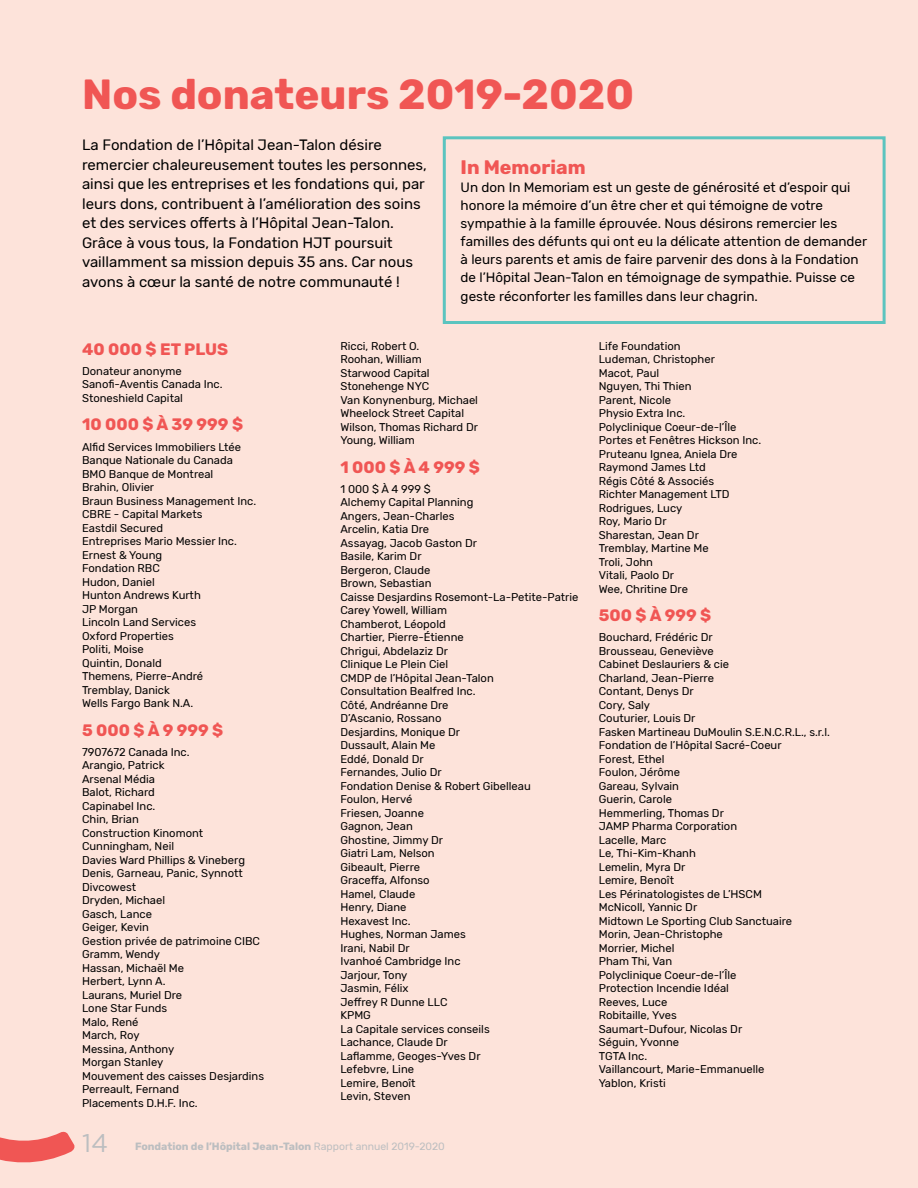
<style>
.page{position:relative;width:918px;height:1188px;background:#fde3da}
.page>*{position:absolute;margin:0;border:0;box-sizing:border-box;transform-origin:0 0}
.t1{font:700 42px "Rubik";color:#f05654}
.t2{font:25.5px "Gotham";color:#bcbec0}
.t3{font:700 19.5px "Rubik";color:#f05654}
.t4{font:700 16.5px "Rubik";color:#f05654}
.t5{font:15px/19.5px "Rubik";color:#000}
.t6{font:13.5px/18px "Rubik";color:#000}
.t7{font:11.25px/13.5px "Rubik";color:#000}
.t8{font:700 10.5px "Rubik";color:#bcbec0}
.s1{font-weight:400}
</style>
<div class="page">
<hr style="left:917px;top:0;width:1px;height:1188px;background:#e5f4f2">
<svg style="left:0;top:1132px;width:75px;height:31px"></svg>
<div style="left:443px;top:136px;width:443px;height:188px;border:3px solid #5bc4bf"></div>
<h1 class="t1" style="left:82px;top:70px;width:554px">Nos donateurs 2019-2020</h1>
<p class="t5" style="left:82px;top:136px;width:346px">La Fondation de l’Hôpital Jean-Talon désire remercier chaleureusement toutes les personnes, ainsi que les entreprises et les fondations qui, par leurs dons, contribuent à l’amélioration des soins et des services offerts à l’Hôpital Jean-Talon.<br>Grâce à vous tous, la Fondation HJT poursuit vaillamment sa mission depuis 35 ans. Car nous avons à cœur la santé de notre communauté !</p>
<h3 class="t3" style="left:461px;top:156px;width:126px">In Memoriam</h3>
<p class="t6" style="left:461px;top:178px;width:408px">Un don In Memoriam est un geste de générosité et d’espoir qui honore la mémoire d’un être cher et qui témoigne de votre sympathie à la famille éprouvée. Nous désirons remercier les familles des défunts qui ont eu la délicate attention de demander à leurs parents et amis de faire parvenir des dons à la Fondation de l’Hôpital Jean-Talon en témoignage de sympathie. Puisse ce</p>
<p class="t6" style="left:461px;top:288px;width:299px">geste réconforter les familles dans leur chagrin.</p>
<h3 class="t4" style="left:82px;top:339px;width:148px">40 000 $ ET PLUS</h3>
<p class="t7" style="left:82px;top:364px;width:142px">Donateur anonyme<br>Sanofi-Aventis Canada Inc.<br>Stoneshield Capital</p>
<h3 class="t4" style="left:82px;top:415px;width:163px">10 000 $ À 39 999 $</h3>
<p class="t7" style="left:82px;top:440px;width:176px">Alfid Services Immobiliers Ltée<br>Banque Nationale du Canada<br>BMO Banque de Montreal<br>Brahin, Olivier<br>Braun Business Management Inc.<br>CBRE - Capital Markets<br>Eastdil Secured<br>Entreprises Mario Messier Inc.<br>Ernest &amp; Young<br>Fondation RBC<br>Hudon, Daniel<br>Hunton Andrews Kurth<br>JP Morgan<br>Lincoln Land Services<br>Oxford Properties<br>Politi, Moise<br>Quintin, Donald<br>Themens, Pierre-André<br>Tremblay, Danick<br>Wells Fargo Bank N.A.</p>
<h3 class="t4" style="left:82px;top:720px;width:143px">5 000 $ À 9 999 $</h3>
<p class="t7" style="left:82px;top:745px;width:184px">7907672 Canada Inc.<br>Arangio, Patrick<br>Arsenal Média<br>Balot, Richard<br>Capinabel Inc.<br>Chin, Brian<br>Construction Kinomont<br>Cunningham, Neil<br>Davies Ward Phillips &amp; Vineberg<br>Denis, Garneau, Panic, Synnott<br>Divcowest<br>Dryden, Michael<br>Gasch, Lance<br>Geiger, Kevin<br>Gestion privée de patrimoine CIBC<br>Gramm, Wendy<br>Hassan, Michaël Me<br>Herbert, Lynn A.<br>Laurans, Muriel Dre<br>Lone Star Funds<br>Malo, René<br>March, Roy<br>Messina, Anthony<br>Morgan Stanley<br>Mouvement des caisses Desjardins<br>Perreault, Fernand<br>Placements D.H.F. Inc.</p>
<p class="t7" style="left:340px;top:339px;width:139px">Ricci, Robert O.<br>Roohan, William<br>Starwood Capital<br>Stonehenge NYC<br>Van Konynenburg, Michael<br>Wheelock Street Capital<br>Wilson, Thomas Richard Dr<br>Young, William</p>
<h3 class="t4" style="left:340px;top:457px;width:141px">1 000 $ À 4 999 $</h3>
<p class="t7" style="left:340px;top:483px;width:239px">1 000 $ À 4 999 $<br>Alchemy Capital Planning<br>Angers, Jean-Charles<br>Arcelin, Katia Dre<br>Assayag, Jacob Gaston Dr<br>Basile, Karim Dr<br>Bergeron, Claude<br>Brown, Sebastian<br>Caisse Desjardins Rosemont-La-Petite-Patrie<br>Carey Yowell, William<br>Chamberot, Léopold<br>Chartier, Pierre-Étienne<br>Chrigui, Abdelaziz Dr<br>Clinique Le Plein Ciel<br>CMDP de l’Hôpital Jean-Talon<br>Consultation Bealfred Inc.<br>Côté, Andréanne Dre<br>D’Ascanio, Rossano<br>Desjardins, Monique Dr<br>Dussault, Alain Me<br>Eddé, Donald Dr<br>Fernandes, Julio Dr<br>Fondation Denise &amp; Robert Gibelleau<br>Foulon, Hervé<br>Friesen, Joanne<br>Gagnon, Jean<br>Ghostine, Jimmy Dr<br>Giatri Lam, Nelson<br>Gibeault, Pierre<br>Graceffa, Alfonso<br>Hamel, Claude<br>Henry, Diane<br>Hexavest Inc.<br>Hughes, Norman James<br>Irani, Nabil Dr<br>Ivanhoé Cambridge Inc<br>Jarjour, Tony<br>Jasmin, Félix<br>Jeffrey R Dunne LLC<br>KPMG<br>La Capitale services conseils<br>Lachance, Claude Dr<br>Laflamme, Geoges-Yves Dr<br>Lefebvre, Line<br>Lemire, Benoît<br>Levin, Steven</p>
<h2 class="t2" style="left:82px;top:1127px;width:28px">14</h2>
<p class="t8" style="left:135px;top:1140px;width:311px">Fondation de l’Hôpital Jean-Talon <span class="s1">Rapport annuel 2019-2020</span></p>
<p class="t7" style="left:599px;top:339px;width:164px">Life Foundation<br>Ludeman, Christopher<br>Macot, Paul<br>Nguyen, Thi Thien<br>Parent, Nicole<br>Physio Extra Inc.<br>Polyclinique Coeur-de-l’Île<br>Portes et Fenêtres Hickson Inc.<br>Pruteanu Ignea, Aniela Dre<br>Raymond James Ltd<br>Régis Côté &amp; Associés<br>Richter Management LTD<br>Rodrigues, Lucy<br>Roy, Mario Dr<br>Sharestan, Jean Dr<br>Tremblay, Martine Me<br>Troli, John<br>Vitali, Paolo Dr<br>Wee, Chritine Dre</p>
<h3 class="t4" style="left:599px;top:606px;width:114px">500 $ À 999 $</h3>
<p class="t7" style="left:599px;top:631px;width:233px">Bouchard, Frédéric Dr<br>Brousseau, Geneviève<br>Cabinet Deslauriers &amp; cie<br>Charland, Jean-Pierre<br>Contant, Denys Dr<br>Cory, Saly<br>Couturier, Louis Dr<br>Fasken Martineau DuMoulin S.E.N.C.R.L., s.r.l.<br>Fondation de l’Hôpital Sacré-Coeur<br>Forest, Ethel<br>Foulon, Jérôme<br>Gareau, Sylvain<br>Guerin, Carole<br>Hemmerling, Thomas Dr<br>JAMP Pharma Corporation<br>Lacelle, Marc<br>Le, Thi-Kim-Khanh<br>Lemelin, Myra Dr<br>Lemire, Benoît<br>Les Périnatologistes de L’HSCM<br>McNicoll, Yannic Dr<br>Midtown Le Sporting Club Sanctuaire<br>Morin, Jean-Christophe<br>Morrier, Michel<br>Pham Thi, Van<br>Polyclinique Coeur-de-l’Île<br>Protection Incendie Idéal<br>Reeves, Luce<br>Robitaille, Yves<br>Saumart-Dufour, Nicolas Dr<br>Séguin, Yvonne<br>TGTA Inc.<br>Vaillancourt, Marie-Emmanuelle<br>Yablon, Kristi</p>
</div>
